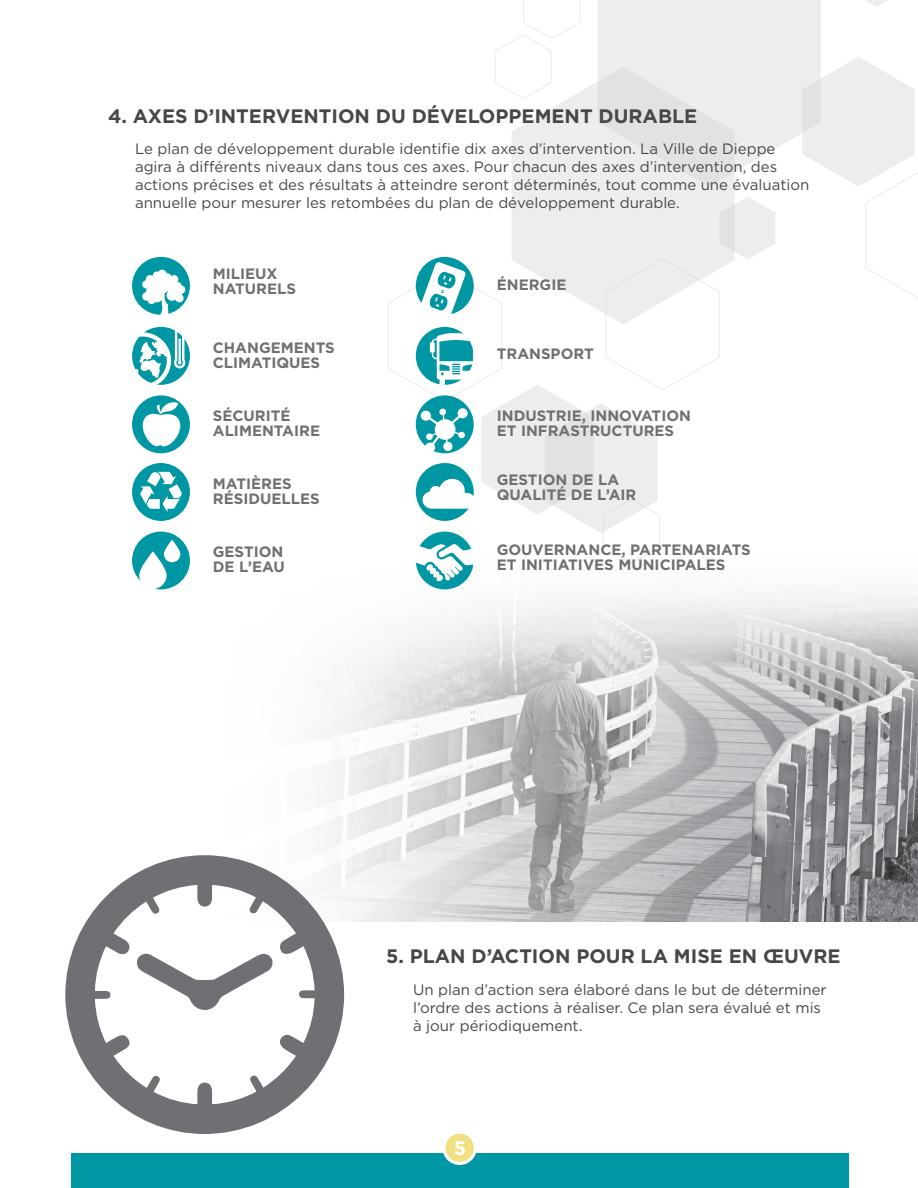
<style>
.page{position:relative;width:918px;height:1188px;background:#fff}
.page>*{position:absolute;margin:0;border:0;box-sizing:border-box;transform-origin:0 0}
.t1{font:700 19.5px "Gotham";color:#464748}
.t2{font:700 19.5px "Gotham";color:#fff}
.t3{font:15px/18px "Gotham";color:#464748}
.t4{font:700 15px/15px "Gotham";color:#6f7073}
</style>
<div class="page">
<div style="left:71px;top:1153px;width:778px;height:35px;background:#0097a4"></div>
<div style="left:132px;top:257px;width:58px;height:58px;background:#0097a4;border-radius:50%"></div>
<svg style="left:142px;top:269px;width:43px;height:46px"></svg>
<svg style="left:132px;top:327px;width:58px;height:58px"></svg>
<svg style="left:132px;top:326px;width:53px;height:59px"></svg>
<div style="left:132px;top:395px;width:58px;height:58px;background:#0097a4;border-radius:50%"></div>
<svg style="left:142px;top:402px;width:38px;height:45px"></svg>
<div style="left:132px;top:463px;width:58px;height:58px;background:#0097a4;border-radius:50%"></div>
<svg style="left:140px;top:472px;width:42px;height:40px"></svg>
<div style="left:132px;top:532px;width:58px;height:57px;background:#0097a4;border-radius:50%"></div>
<svg style="left:139px;top:551px;width:28px;height:38px"></svg>
<svg style="left:164px;top:540px;width:16px;height:22px"></svg>
<svg style="left:388px;top:0;width:530px;height:537px"></svg>
<img style="left:183px;top:537px;width:735px;height:385px">
<svg style="left:65px;top:855px;width:279px;height:279px"></svg>
<svg style="left:137px;top:953px;width:136px;height:57px"></svg>
<div style="left:444px;top:1132px;width:31px;height:31px;background:#f1e081;border-radius:50%"></div>
<div style="left:443px;top:1131px;width:34px;height:34px;border:3px solid #fff;border-radius:50%"></div>
<h1 class="t1" style="left:108px;top:104px;width:591px">4. AXES D’INTERVENTION DU DÉVELOPPEMENT DURABLE</h1>
<p class="t3" style="left:135px;top:140px;width:676px">Le plan de développement durable identifie dix axes d’intervention. La Ville de Dieppe agira à différents niveaux dans tous ces axes. Pour chacun des axes d’intervention, des actions précises et des résultats à atteindre seront déterminés, tout comme une évaluation annuelle pour mesurer les retombées du plan de développement durable.</p>
<p class="t4" style="left:213px;top:266px;width:85px">MILIEUX<br>NATURELS</p>
<p class="t4" style="left:213px;top:340px;width:123px">CHANGEMENTS<br>CLIMATIQUES</p>
<p class="t4" style="left:213px;top:408px;width:109px">SÉCURITÉ<br>ALIMENTAIRE</p>
<p class="t4" style="left:213px;top:476px;width:108px">MATIÈRES<br>RÉSIDUELLES</p>
<p class="t4" style="left:213px;top:544px;width:74px">GESTION<br>DE L’EAU</p>
<p class="t4" style="left:497px;top:276px;width:71px">ÉNERGIE</p>
<p class="t4" style="left:497px;top:345px;width:99px">TRANSPORT</p>
<p class="t4" style="left:497px;top:408px;width:196px">INDUSTRIE, INNOVATION<br>ET INFRASTRUCTURES</p>
<p class="t4" style="left:497px;top:471px;width:141px">GESTION DE LA<br>QUALITÉ DE L’AIR</p>
<p class="t4" style="left:497px;top:542px;width:256px">GOUVERNANCE, PARTENARIATS<br>ET INITIATIVES MUNICIPALES</p>
<h1 class="t1" style="left:386px;top:945px;width:456px">5. PLAN D’ACTION POUR LA MISE EN ŒUVRE</h1>
<p class="t3" style="left:413px;top:980px;width:415px">Un plan d’action sera élaboré dans le but de déterminer l’ordre des actions à réaliser. Ce plan sera évalué et mis à jour périodiquement.</p>
<h1 class="t2" style="left:454px;top:1136px;width:14px">5</h1>
</div>
